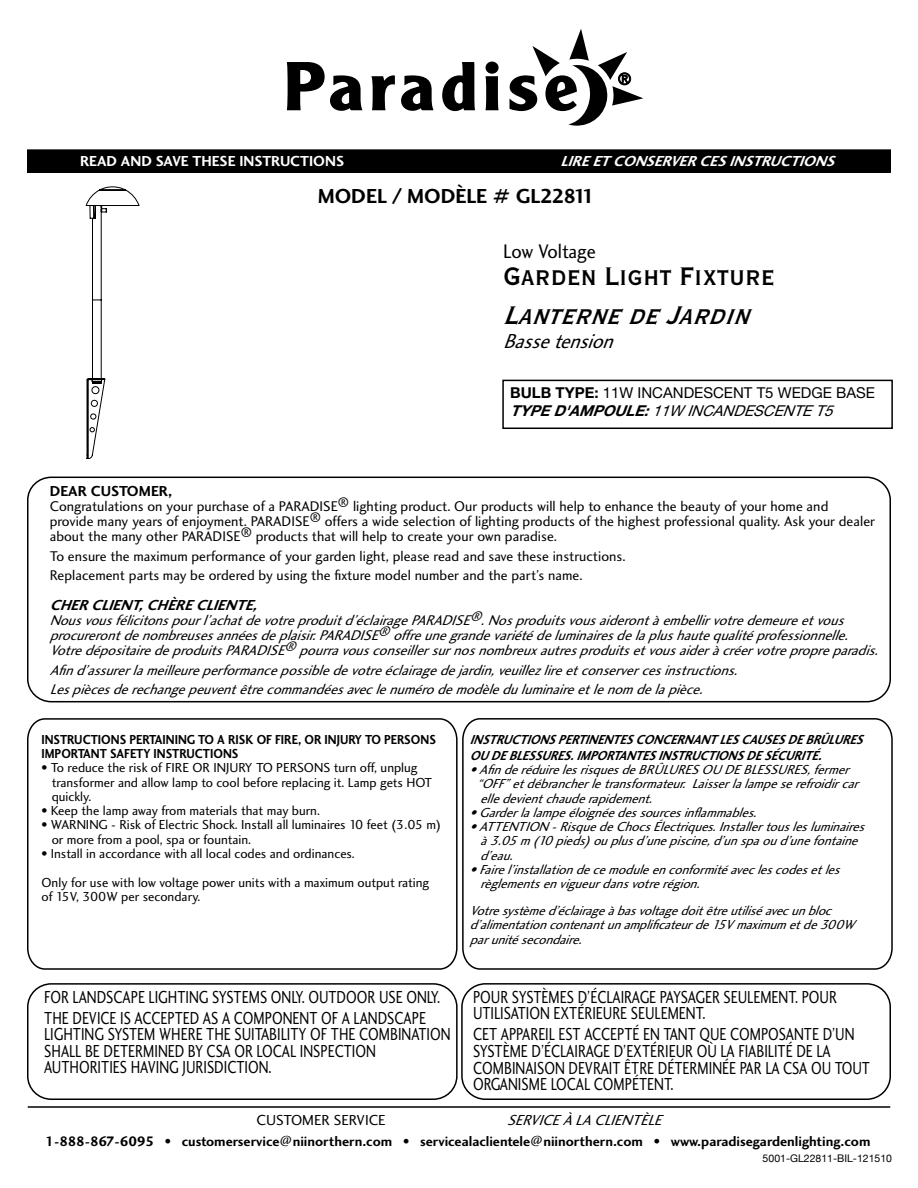
<style>
.page{position:relative;width:918px;height:1188px;background:#fff}
.page>*{position:absolute;margin:0;border:0;box-sizing:border-box;transform-origin:0 0}
.t1{font:33.45px "Copperplate Thirty BC";color:#000;scale:.95 1}
.t2{font:italic 33.45px "Copperplate Thirty BC";color:#000;scale:.95 1}
.t3{font:21px "Charlotte Sans Bold Plain";color:#000}
.t4{font:italic 21px "Charlotte Sans Book Plain";color:#000;scale:.95 1}
.t5{font:20.4px "Charlotte Sans Book Plain";color:#000;scale:.95 1}
.t6{font:18px/16.5px "Charlotte Sans Book Plain";color:#000;scale:.79 1}
.t7{font:15px/18px "Helvetica Neue";color:#000}
.t8{font:italic 15px "Charlotte Sans Bold Plain";color:#fff}
.t9{font:15px "Charlotte Sans Bold Plain";color:#fff}
.t10{font:italic 15px "Charlotte Sans Bold Plain";color:#000}
.t11{font:italic 15px "Charlotte Sans Book Plain";color:#000}
.t12{font:15px "Charlotte Sans Book Plain";color:#000}
.t13{font:15px "Charlotte Sans Bold Plain";letter-spacing:.005em;color:#000}
.t14{font:italic 14.55px/15px "Charlotte Sans Book Plain";color:#000}
.t15{font:14.55px/15px "Charlotte Sans Book Plain";letter-spacing:.005em;color:#000}
.t16{font:14.25px "Charlotte Sans Bold Plain";color:#000}
.t17{font:italic 13.5px/14.2px "Charlotte Sans Book Plain";color:#000}
.t18{font:13.5px/14.2px "Charlotte Sans Book Plain";color:#000}
.t19{font:italic 13.5px/15.8px "Charlotte Sans Bold Plain";color:#000;scale:.9 1}
.t20{font:13.5px/14.2px "Charlotte Sans Bold Plain";color:#000;scale:.9 1}
.t21{font:10.5px "Helvetica Neue";color:#000}
.s1{font-weight:700}
.s2{font-weight:700;font-style:italic}
.s3{font-style:italic}
</style>
<div class="page">
<div style="left:28px;top:150px;width:862px;height:22px;background:#000"></div>
<div style="left:27px;top:149px;width:864px;height:24px;border:2px solid #000"></div>
<div style="left:502px;top:380px;width:391px;height:49px;border:2px solid #000"></div>
<svg style="left:27px;top:718px;width:431px;height:252px"></svg>
<svg style="left:462px;top:718px;width:431px;height:252px"></svg>
<hr style="left:28px;top:1106px;width:862px;height:2px;background:#000">
<div style="left:27px;top:477px;width:864px;height:225px;border:2px solid #000;border-radius:23px"></div>
<div style="left:27px;top:983px;width:431px;height:117px;border:2px solid #000;border-radius:23px"></div>
<div style="left:461px;top:983px;width:430px;height:117px;border:2px solid #000;border-radius:23px"></div>
<svg style="left:86px;top:187px;width:53px;height:272px"></svg>
<svg style="left:287px;top:62px;width:75px;height:49px"></svg>
<svg style="left:371px;top:75px;width:24px;height:35px"></svg>
<svg style="left:401px;top:75px;width:33px;height:36px"></svg>
<svg style="left:442px;top:62px;width:33px;height:49px"></svg>
<svg style="left:486px;top:62px;width:13px;height:48px"></svg>
<svg style="left:510px;top:29px;width:133px;height:97px"></svg>
<p class="t9" style="left:80px;top:152px;width:266px">READ AND SAVE THESE INSTRUCTIONS</p>
<p class="t8" style="left:561px;top:152px;width:300px">LIREETCONSERVERCESINSTRUCTIONS</p>
<h2 class="t3" style="left:318px;top:183px;width:279px">MODEL / MODÈLE # GL22811</h2>
<h3 class="t5" style="left:503px;top:239px;width:99px">Low Voltage</h3>
<h1 class="t1" style="left:503px;top:260px;width:288px">Garden Light Fixture</h1>
<h1 class="t2" style="left:503px;top:298px;width:272px">LanternedeJardin</h1>
<h2 class="t4" style="left:503px;top:328px;width:157px">Bassetension</h2>
<p class="t7" style="left:510px;top:384px;width:366px"><span class="s1">BULB TYPE:</span> 11W INCANDESCENT T5 WEDGE BASE<br><span class="s2">TYPED'AMPOULE:</span><span class="s3">11W INCANDESCENTET5</span></p>
<p class="t13" style="left:50px;top:482px;width:124px">DEAR CUSTOMER,</p>
<p class="t15" style="left:50px;top:498px;width:827px">Congratulations on your purchase of a PARADISE® lighting product. Our products will help to enhance the beauty of your home and provide many years of enjoyment. PARADISE® offers a wide selection of lighting products of the highest professional quality. Ask your dealer about the many other PARADISE® products that will help to create your own paradise.</p>
<p class="t15" style="left:50px;top:546px;width:577px;line-height:19.5px">To ensure the maximum performance of your garden light, please read and save these instructions.<br>Replacement parts may be ordered by using the fixture model number and the part’s name.</p>
<p class="t10" style="left:50px;top:596px;width:234px">CHERCLIENT,CHÈRECLIENTE,</p>
<p class="t14" style="left:50px;top:612px;width:856px">Nousvousfélicitonspourl’achatdevotreproduitd’éclairagePARADISE®.Nosproduitsvousaiderontàembellirvotredemeureetvous procurerontdenombreusesannéesdeplaisir.PARADISE®offreunegrandevariétédeluminairesdelaplushautequalitéprofessionnelle.<br>VotredépositairedeproduitsPARADISE®pourravousconseillersurnosnombreuxautresproduitsetvousaideràcréervotrepropreparadis.</p>
<p class="t14" style="left:50px;top:660px;width:716px;line-height:19.5px">Afind’assurerlameilleureperformancepossibledevotreéclairagedejardin,veuillezlireetconservercesinstructions.<br>Lespiècesderechangepeuventêtrecommandéesaveclenumérodemodèleduluminaireetlenomdelapièce.</p>
<p class="t20" style="left:41px;top:732px;width:440px">INSTRUCTIONS PERTAINING TO A RISK OF FIRE, OR INJURY TO PERSONS<br>IMPORTANT SAFETY INSTRUCTIONS</p>
<p class="t18" style="left:52px;top:761px;width:382px;text-indent:-10px">• To reduce the risk of FIRE OR INJURY TO PERSONS turn off, unplug transformer and allow lamp to cool before replacing it. Lamp gets HOT quickly.</p>
<p class="t18" style="left:41px;top:803px;width:280px">• Keep the lamp away from materials that may burn.</p>
<p class="t18" style="left:52px;top:818px;width:391px;text-indent:-10px">• WARNING - Risk of Electric Shock. Install all luminaires 10 feet (3.05 m) or more from a pool, spa or fountain.</p>
<p class="t18" style="left:41px;top:839px;width:389px;line-height:29.2px">• Install in accordance with all local codes and ordinances.<br>Only for use with low voltage power units with a maximum output rating</p>
<p class="t18" style="left:41px;top:890px;width:159px">of 15V, 300W per secondary.</p>
<p class="t6" style="left:44px;top:986px;width:503px;line-height:21px">FOR LANDSCAPE LIGHTING SYSTEMS ONLY. OUTDOOR USE ONLY.<br>THE DEVICE IS ACCEPTED AS A COMPONENT OF A LANDSCAPE</p>
<p class="t6" style="left:44px;top:1026px;width:516px">LIGHTING SYSTEM WHERE THE SUITABILITY OF THE COMBINATION<br>SHALL BE DETERMINED BY CSA OR LOCAL INSPECTION<br>AUTHORITIES HAVING JURISDICTION.</p>
<p class="t19" style="left:470px;top:731px;width:463px">INSTRUCTIONSPERTINENTESCONCERNANTLESCAUSESDEBRÛLURES<br>OUDEBLESSURES.IMPORTANTESINSTRUCTIONSDESÉCURITÉ.</p>
<p class="t17" style="left:477px;top:762px;width:408px;text-indent:-7px">•AfinderéduirelesrisquesdeBRÛLURESOUDEBLESSURES,fermer “OFF”etdébrancherletransformateur.Laisserlalampeserefroidircar elledevientchauderapidement.</p>
<p class="t17" style="left:470px;top:805px;width:313px">•Garderlalampeéloignéedessourcesinflammables.</p>
<p class="t17" style="left:480px;top:819px;width:410px;text-indent:-10px">•ATTENTION-RisquedeChocsÉlectriques.Installertouslesluminaires à3.05m(10pieds)ouplusd’unepiscine,d’unspaoud’unefontaine d’eau.</p>
<p class="t17" style="left:480px;top:862px;width:385px;text-indent:-10px">•Fairel’installationdecemoduleenconformitéaveclescodesetles règlementsenvigueurdansvotrerégion.</p>
<p class="t17" style="left:470px;top:903px;width:411px">Votresystèmed’éclairageàbasvoltagedoitêtreutiliséavecunbloc d’alimentationcontenantunamplificateurde15Vmaximumetde300W parunitésecondaire.</p>
<p class="t6" style="left:473px;top:989px;width:462px">POUR SYSTÈMES D’ÉCLAIRAGE PAYSAGER SEULEMENT. POUR<br>UTILISATION EXTÉRIEURE SEULEMENT.</p>
<p class="t6" style="left:473px;top:1026px;width:504px">CET APPAREIL EST ACCEPTÉ EN TANT QUE COMPOSANTE D’UN SYSTÈME D’ÉCLAIRAGE D’EXTÉRIEUR OÙ LA FIABILITÉ DE LA COMBINAISON DEVRAIT ÊTRE DÉTERMINÉE PAR LA CSA OU TOUT ORGANISME LOCAL COMPÉTENT.</p>
<p class="t12" style="left:257px;top:1111px;width:131px">CUSTOMER SERVICE</p>
<p class="t11" style="left:507px;top:1111px;width:183px">SERVICEÀLACLIENTÈLE</p>
<p class="t16" style="left:46px;top:1133px;width:826px">1-888-867-6095 • customerservice@niinorthern.com • servicealaclientele@niinorthern.com • www.paradisegardenlighting.com</p>
<p class="t21" style="left:763px;top:1150px;width:131px">5001-GL22811-BIL-121510</p>
</div>
